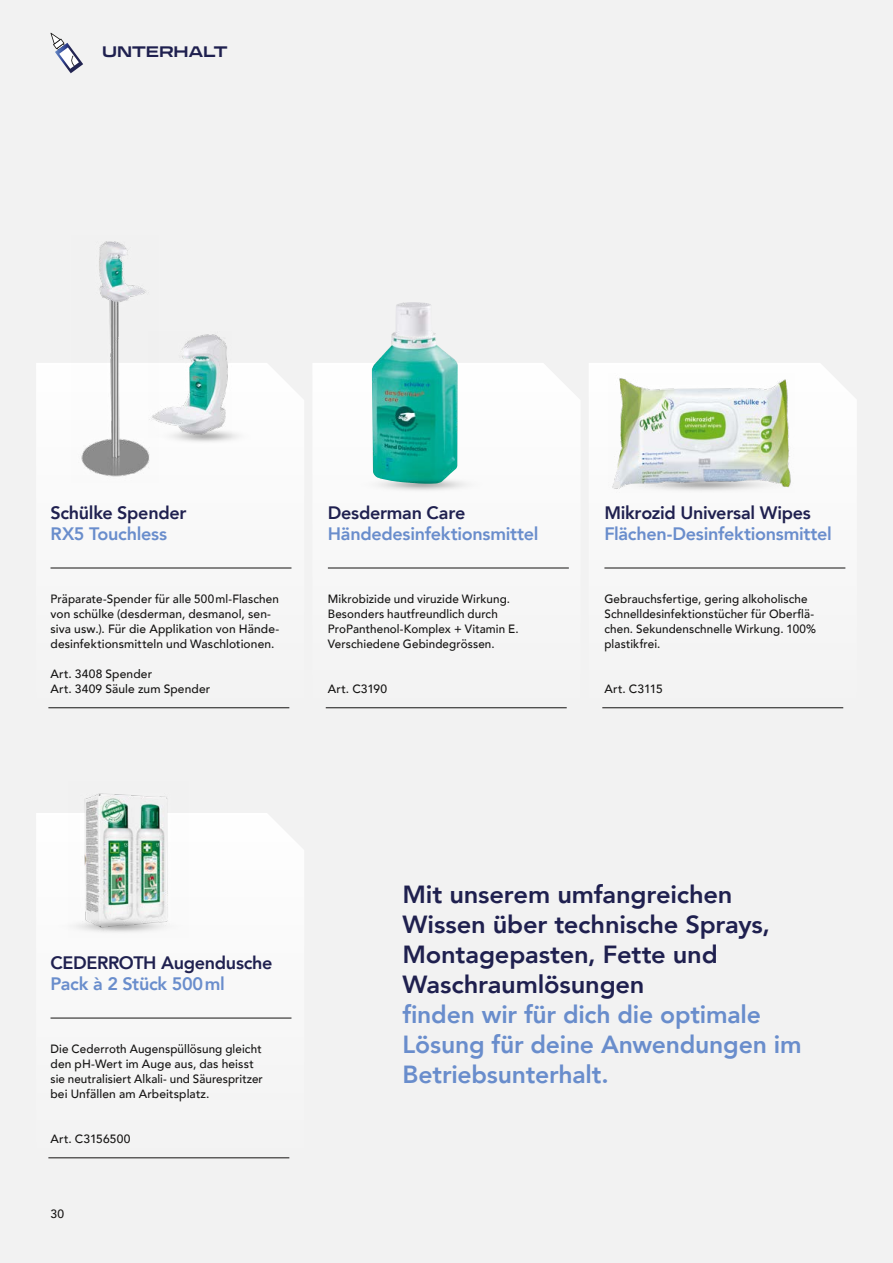
<style>
.page{position:relative;width:893px;height:1263px;background:#f2f2f2}
.page>*{position:absolute;margin:0;border:0;box-sizing:border-box;transform-origin:0 0}
.t1{font:800 24.75px/30px "Avenir";letter-spacing:-.01em;color:#1f204f}
.t2{font:800 24.75px/30px "Avenir";letter-spacing:-.01em;color:#698dcc}
.t3{font:800 18px "Avenir";letter-spacing:-.015em;color:#698dcc}
.t4{font:800 18px "Avenir";letter-spacing:-.015em;color:#1f204f}
.t5{font:700 expanded 15px "Transducer";color:#1f204f}
.t6{font:500 12px/15px "Avenir";letter-spacing:.01em;color:#141312}
</style>
<div class="page">
<svg style="left:313px;top:363px;width:267px;height:346px"></svg>
<svg style="left:589px;top:363px;width:267px;height:346px"></svg>
<svg style="left:36px;top:363px;width:268px;height:346px"></svg>
<svg style="left:36px;top:813px;width:268px;height:346px"></svg>
<hr style="left:328px;top:568px;width:241px;height:1px;background:#141312">
<hr style="left:604px;top:568px;width:241px;height:1px;background:#141312">
<hr style="left:51px;top:568px;width:240px;height:1px;background:#141312">
<hr style="left:51px;top:1018px;width:240px;height:1px;background:#141312">
<hr style="left:326px;top:707px;width:241px;height:1px;background:#141312">
<hr style="left:602px;top:707px;width:241px;height:1px;background:#141312">
<hr style="left:48px;top:707px;width:241px;height:1px;background:#141312">
<hr style="left:48px;top:1157px;width:241px;height:1px;background:#141312">
<img style="left:608px;top:374px;width:186px;height:89px">
<img style="left:67px;top:58px;width:16px;height:15px">
<svg style="left:50px;top:33px;width:29px;height:36px"></svg>
<img style="left:69px;top:793px;width:120px;height:111px">
<img style="left:158px;top:334px;width:74px;height:80px">
<img style="left:72px;top:241px;width:86px;height:242px">
<img style="left:143px;top:414px;width:124px;height:42px">
<img style="left:372px;top:302px;width:86px;height:161px">
<img style="left:343px;top:463px;width:159px;height:42px">
<img style="left:608px;top:463px;width:210px;height:42px">
<img style="left:41px;top:904px;width:159px;height:42px">
<p class="t5" style="left:102px;top:40px;width:127px">UNTERHALT</p>
<h2 class="t4" style="left:51px;top:499px;width:137px">Schülke Spender</h2>
<h2 class="t3" style="left:51px;top:520px;width:118px">RX5 Touchless</h2>
<p class="t6" style="left:51px;top:591px;width:230px">Präparate-Spender für alle 500ml-Flaschen von schülke (desderman, desmanol, sen&shy;siva usw.). Für die Applikation von Hände&shy;desinfektionsmitteln und Waschlotionen.</p>
<p class="t6" style="left:51px;top:666px;width:161px">Art. 3408 Spender<br>Art. 3409 Säule zum Spender</p>
<h2 class="t4" style="left:328px;top:499px;width:139px">Desderman Care</h2>
<h2 class="t3" style="left:328px;top:520px;width:212px">Händedesinfektionsmittel</h2>
<h2 class="t4" style="left:604px;top:499px;width:208px">Mikrozid Universal Wipes</h2>
<h2 class="t3" style="left:604px;top:520px;width:229px">Flächen-Desinfektionsmittel</h2>
<p class="t6" style="left:328px;top:591px;width:192px">Mikrobizide und viruzide Wirkung.<br>Besonders hautfreundlich durch ProPanthenol-Komplex + Vitamin E.<br>Verschiedene Gebindegrössen.</p>
<p class="t6" style="left:604px;top:591px;width:213px">Gebrauchsfertige, gering alkoholische Schnelldesinfektionstücher für Oberflä&shy;chen. Sekundenschnelle Wirkung. 100% plastikfrei.</p>
<p class="t6" style="left:328px;top:681px;width:61px">Art. C3190</p>
<p class="t6" style="left:604px;top:681px;width:60px">Art. C3115</p>
<h2 class="t4" style="left:51px;top:949px;width:224px">CEDERROTH Augendusche</h2>
<h2 class="t3" style="left:51px;top:970px;width:176px">Pack à 2 Stück 500ml</h2>
<p class="t6" style="left:51px;top:1041px;width:214px">Die Cederroth Augenspüllösung gleicht den pH-Wert im Auge aus, das heisst sie neutralisiert Alkali- und Säurespritzer bei Unfällen am Arbeitsplatz.</p>
<p class="t6" style="left:51px;top:1131px;width:81px">Art. C3156500</p>
<p class="t6" style="left:51px;top:1206px;width:15px">30</p>
<h1 class="t1" style="left:403px;top:879px;width:369px">Mit unserem umfangreichen<br>Wissen über technische Sprays,<br>Montagepasten, Fette und<br>Waschraumlösungen</h1>
<h1 class="t2" style="left:403px;top:999px;width:400px">finden wir für dich die optimale<br>Lösung für deine Anwendungen im<br>Betriebsunterhalt.</h1>
</div>
